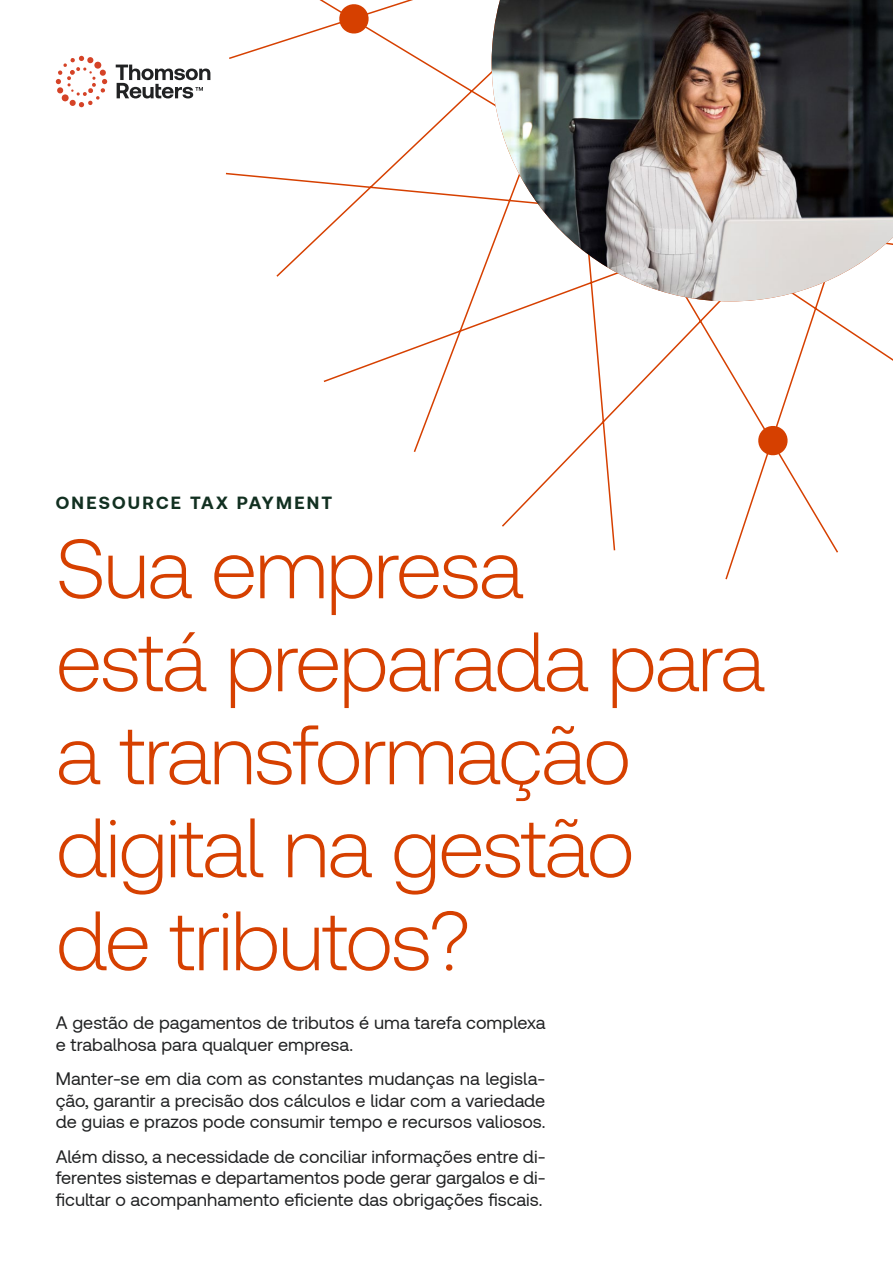
<style>
.page{position:relative;width:893px;height:1263px;background:#fff}
.page>*{position:absolute;margin:0;border:0;box-sizing:border-box;transform-origin:0 0}
.t1{font:300 84px/93px "Clario";letter-spacing:-.025em;color:#d64000}
.t2{font:18px/21.6px "Clario";color:#212223;text-align:justify}
.t3{font:700 18px "Clario";letter-spacing:.125em;color:#123021}
</style>
<div class="page">
<svg style="left:225px;top:0;width:668px;height:580px"></svg>
<svg style="left:338px;top:3px;width:32px;height:32px"></svg>
<svg style="left:757px;top:424px;width:32px;height:33px"></svg>
<svg style="left:116px;top:65px;width:94px;height:33px"></svg>
<svg style="left:56px;top:56px;width:51px;height:51px"></svg>
<img style="left:492px;top:0;width:401px;height:301px">
<p class="t3" style="left:56px;top:491px;width:278px">ONESOURCE TAX PAYMENT</p>
<h1 class="t1" style="left:56px;top:520px;width:711px">Sua empresa<br>está preparada para a transformação digital na gestão<br>de tributos?</h1>
<p class="t2" style="left:56px;top:1011px;width:491px">A gestão de pagamentos de tributos é uma tarefa complexa e trabalhosa para qualquer empresa.</p>
<p class="t2" style="left:56px;top:1067px;width:491px">Manter-se em dia com as constantes mudanças na legisla&shy;ção, garantir a precisão dos cálculos e lidar com a variedade de guias e prazos pode consumir tempo e recursos valiosos.</p>
<p class="t2" style="left:56px;top:1145px;width:491px">Além disso, a necessidade de conciliar informações entre di&shy;ferentes sistemas e departamentos pode gerar gargalos e di&shy;ficultar o acompanhamento eficiente das obrigações fiscais.</p>
</div>
